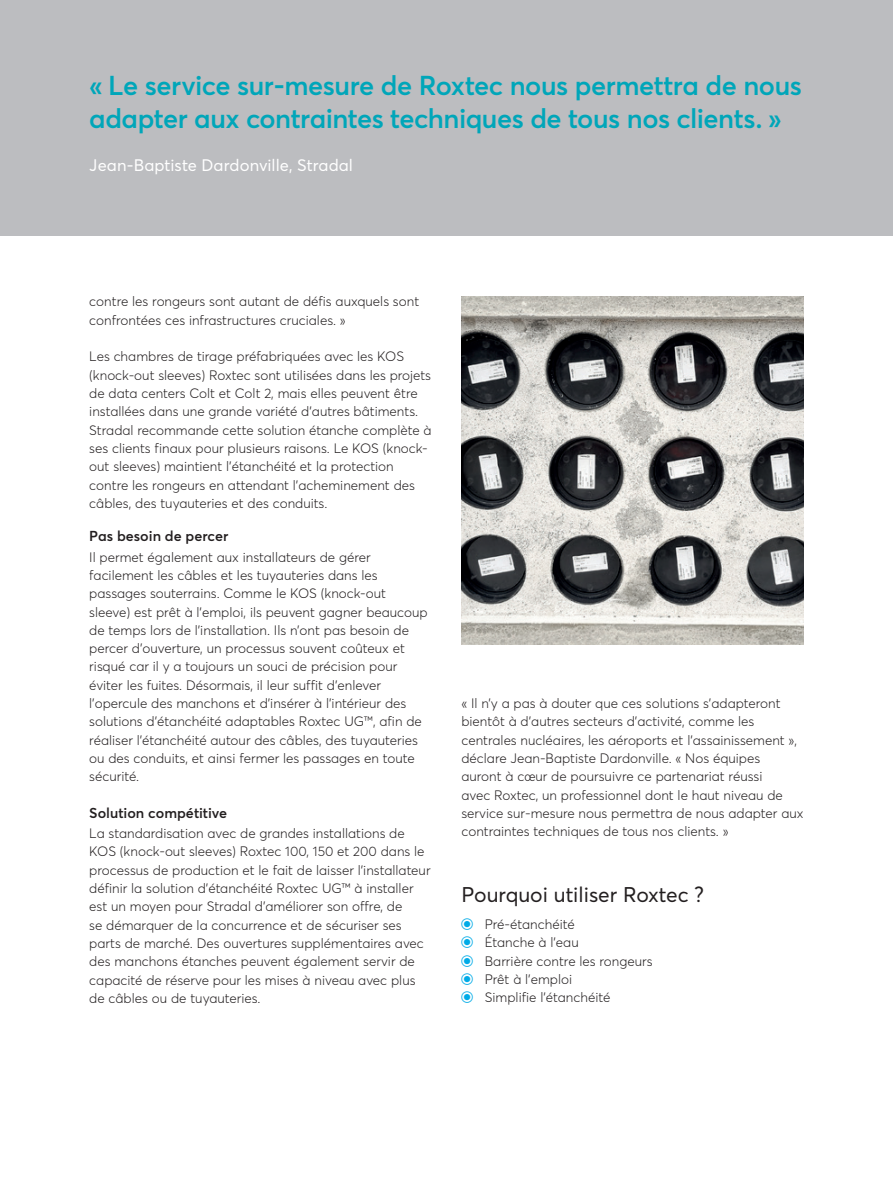
<style>
.page{position:relative;width:893px;height:1191px;background:#fff}
.page>*{position:absolute;margin:0;border:0;box-sizing:border-box;transform-origin:0 0}
.t1{font:600 27px/33px "Averta";letter-spacing:-.02em;color:#00a6b9}
.t2{font:21px "Averta";color:#231f20}
.t3{font:16.5px "Averta";color:#fff}
.t4{font:600 14.25px "Averta";color:#231f20}
.t5{font:300 13.5px/18.3px "Averta";color:#231f20}
</style>
<div class="page">
<div style="left:0;top:0;width:893px;height:235px;background:#bcbdc0"></div>
<img style="left:461px;top:296px;width:343px;height:349px">
<h1 class="t1" style="left:89px;top:69px;width:714px">« Le service sur-mesure de Roxtec nous permettra de nous adapter aux contraintes techniques de tous nos clients. »</h1>
<p class="t3" style="left:89px;top:154px;width:265px">Jean-Baptiste Dardonville, Stradal</p>
<p class="t5" style="left:89px;top:292px;width:331px">contre les rongeurs sont autant de défis auxquels sont confrontées ces infrastructures cruciales. »</p>
<p class="t5" style="left:89px;top:347px;width:344px">Les chambres de tirage préfabriquées avec les KOS (knock-out sleeves) Roxtec sont utilisées dans les projets de data centers Colt et Colt 2, mais elles peuvent être installées dans une grande variété d’autres bâtiments.<br>Stradal recommande cette solution étanche complète à ses clients finaux pour plusieurs raisons. Le KOS (knock&shy;out sleeves) maintient l’étanchéité et la protection contre les rongeurs en attendant l’acheminement des câbles, des tuyauteries et des conduits.</p>
<p class="t4" style="left:89px;top:527px;width:141px">Pas besoin de percer</p>
<p class="t5" style="left:89px;top:547px;width:340px">Il permet également aux installateurs de gérer facilement les câbles et les tuyauteries dans les passages souterrains. Comme le KOS (knock-out sleeve) est prêt à l’emploi, ils peuvent gagner beaucoup de temps lors de l’installation. Ils n’ont pas besoin de percer d’ouverture, un processus souvent coûteux et risqué car il y a toujours un souci de précision pour éviter les fuites. Désormais, il leur suffit d’enlever l’opercule des manchons et d’insérer à l’intérieur des solutions d’étanchéité adaptables Roxtec UG™, afin de réaliser l’étanchéité autour des câbles, des tuyauteries ou des conduits, et ainsi fermer les passages en toute sécurité.</p>
<p class="t4" style="left:89px;top:803px;width:139px">Solution compétitive</p>
<p class="t5" style="left:89px;top:824px;width:343px">La standardisation avec de grandes installations de KOS (knock-out sleeves) Roxtec 100, 150 et 200 dans le processus de production et le fait de laisser l’installateur définir la solution d’étanchéité Roxtec UG™ à installer est un moyen pour Stradal d’améliorer son offre, de<br>se démarquer de la concurrence et de sécuriser ses parts de marché. Des ouvertures supplémentaires avec des manchons étanches peuvent également servir de capacité de réserve pour les mises à niveau avec plus de câbles ou de tuyauteries.</p>
<p class="t5" style="left:461px;top:694px;width:344px">« Il n’y a pas à douter que ces solutions s’adapteront bientôt à d’autres secteurs d’activité, comme les centrales nucléaires, les aéroports et l’assainissement », déclare Jean-Baptiste Dardonville. « Nos équipes auront à cœur de poursuivre ce partenariat réussi<br>avec Roxtec, un professionnel dont le haut niveau de service sur-mesure nous permettra de nous adapter aux contraintes techniques de tous nos clients. »</p>
<h2 class="t2" style="left:461px;top:881px;width:244px">Pourquoi utiliser Roxtec ?</h2>
<p class="t5" style="left:485px;top:915px;width:169px">Pré-étanchéité<br>Étanche à l’eau<br>Barrière contre les rongeurs<br>Prêt à l’emploi<br>Simplifie l’étanchéité</p>
</div>
